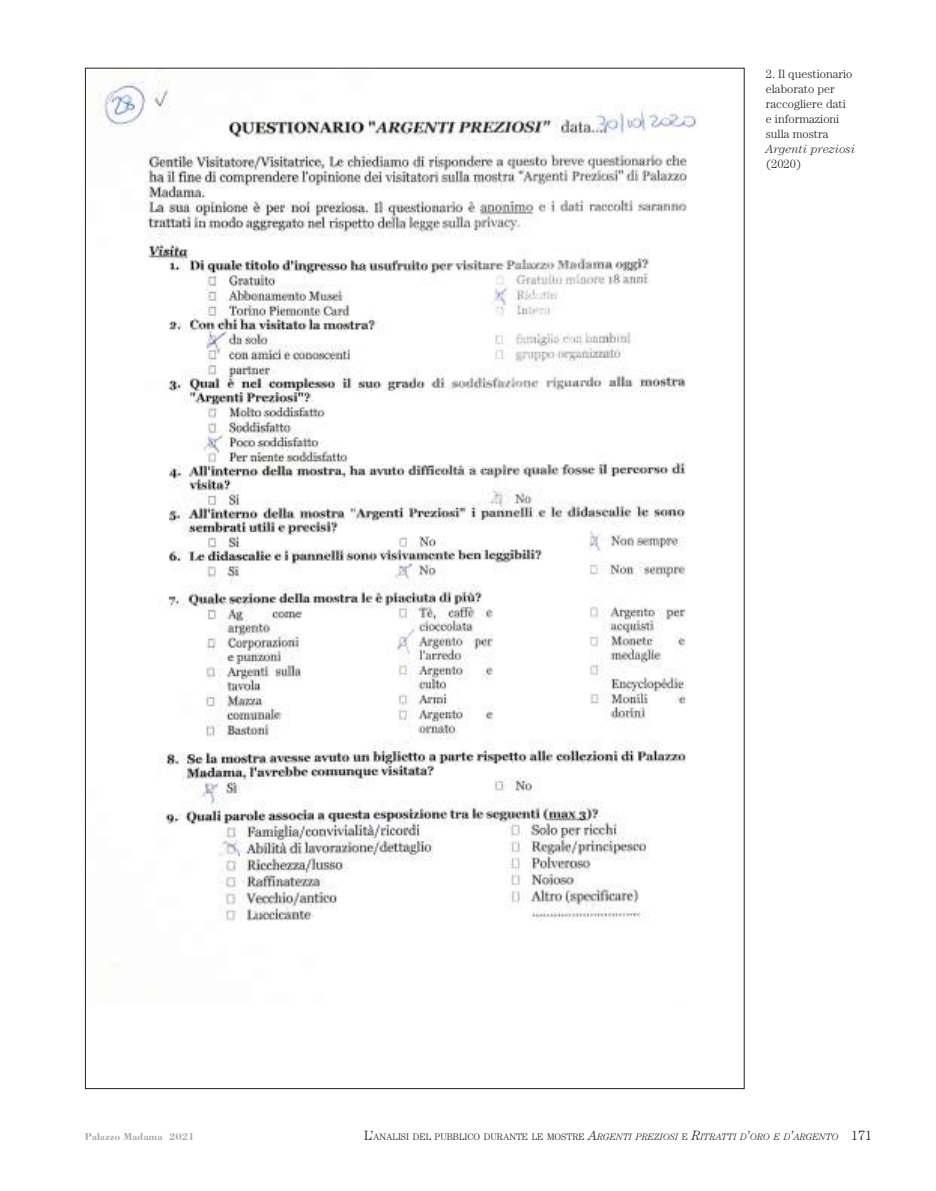
<style>
.page{position:relative;width:936px;height:1191px;background:#fff}
.page>*{position:absolute;margin:0;border:0;box-sizing:border-box;transform-origin:0 0}
.t1{font:300 13.5px "Century";color:#241f1f}
.t2{font:300 12px/15px "Century";color:#241f1f}
.t3{font:italic 300 12px "Century";color:#241f1f}
.t4{font:700 10.5px "Bodoni";color:#aaaaac}
.t5{font:300 9.45px "Century";color:#241f1f}
.s1{font-size:13.5px}
.s2{font-style:italic;font-size:13.5px}
.s3{font-style:italic}
</style>
<div class="page">
<img style="left:97px;top:70px;width:601px;height:851px">
<p class="t2" style="left:765px;top:66px;width:88px">2. Il questionario elaborato per raccogliere dati e informazioni sulla mostra</p>
<p class="t3" style="left:765px;top:142px;width:91px">Argenti preziosi</p>
<p class="t2" style="left:765px;top:156px;width:37px">(2020)</p>
<p class="t5" style="left:364px;top:1131px;width:475px"><span class="s1">L’</span>ANALISI DEL PUBBLICO DURANTE LE MOSTRE <span class="s2">A</span><span class="s3">RGENTI PREZIOSI</span> E <span class="s2">R</span><span class="s3">ITRATTI D</span><span class="s2">’</span><span class="s3">ORO E D</span><span class="s2">’</span><span class="s3">ARGENTO</span></p>
<p class="t4" style="left:85px;top:1129px;width:111px">Palazzo Madama 2021</p>
<h1 class="t1" style="left:851px;top:1127px;width:23px">171</h1>
</div>
